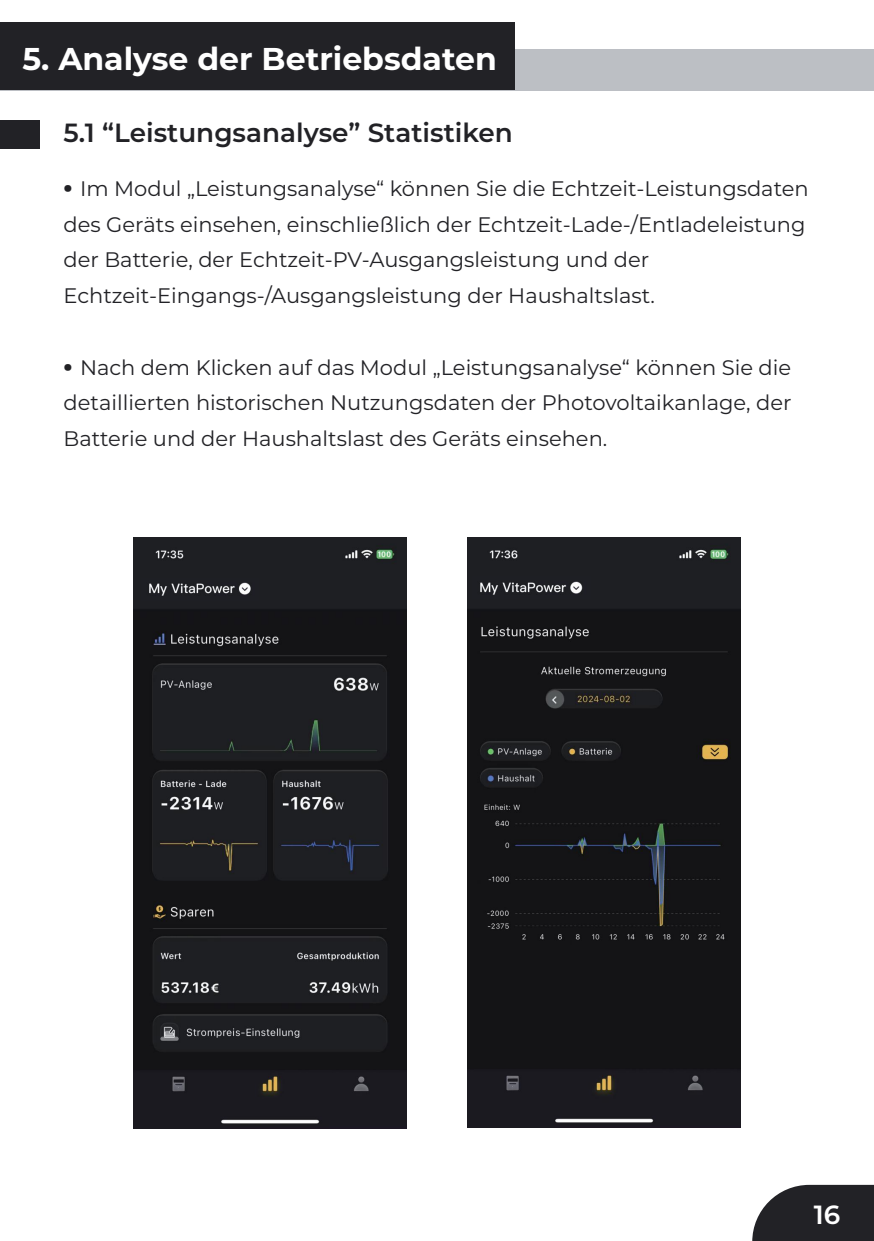
<style>
.page{position:relative;width:874px;height:1241px;background:#fff}
.page>*{position:absolute;margin:0;border:0;box-sizing:border-box;transform-origin:0 0}
.t1{font:700 31.5px "Montserrat";color:#fff}
.t2{font:600 26.25px "Montserrat";color:#222226}
.t3{font:600 26.25px "Montserrat";color:#fff}
.t4{font:21px/35.7px "Montserrat";color:#222226}
.s1{font-weight:900;font-size:26.25px}
</style>
<div class="page">
<div style="left:0;top:49px;width:873px;height:42px;background:#bcbfc4"></div>
<div style="left:0;top:22px;width:514px;height:68px;background:#222226"></div>
<div style="left:0;top:120px;width:40px;height:28px;background:#222226"></div>
<svg style="left:752px;top:1184px;width:121px;height:56px;background:#3c3c40"></svg>
<img style="left:133px;top:537px;width:273px;height:590px">
<img style="left:141px;top:578px;width:117px;height:22px">
<img style="left:467px;top:537px;width:273px;height:590px">
<img style="left:472px;top:576px;width:117px;height:22px">
<h1 class="t1" style="left:22px;top:36px;width:475px">5. Analyse der Betriebsdaten</h1>
<p class="t2" style="left:63px;top:114px;width:450px">5.1 “Leistungsanalyse” Statistiken</p>
<p class="t4" style="left:63px;top:170px;width:746px"><span class="s1">·</span> Im Modul „Leistungsanalyse“ können Sie die Echtzeit-Leistungsdaten des Geräts einsehen, einschließlich der Echtzeit-Lade-/Entladeleistung der Batterie, der Echtzeit-PV-Ausgangsleistung und der Echtzeit-Eingangs-/Ausgangsleistung der Haushaltslast.</p>
<p class="t4" style="left:63px;top:348px;width:729px;text-align:justify"><span class="s1">·</span> Nach dem Klicken auf das Modul „Leistungsanalyse“ können Sie die detaillierten historischen Nutzungsdaten der Photovoltaikanlage, der Batterie und der Haushaltslast des Geräts einsehen.</p>
<p class="t3" style="left:813px;top:1196px;width:28px">16</p>
</div>
